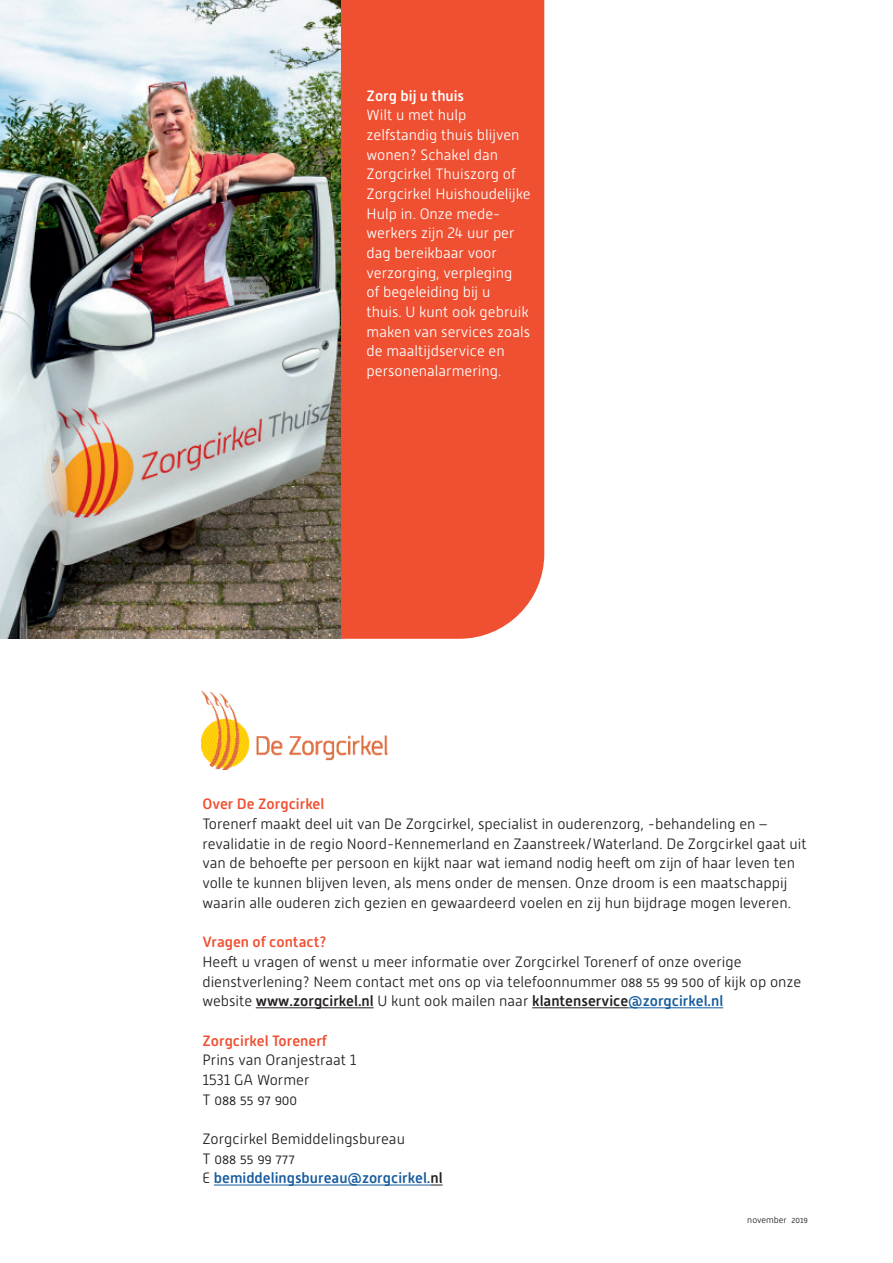
<style>
.page{position:relative;width:893px;height:1263px;background:#fff}
.page>*{position:absolute;margin:0;border:0;box-sizing:border-box;transform-origin:0 0}
.t1{font:300 15px/19.6px "Alwyn New Rounded";color:#231f20}
.t2{font:300 15px/19.6px "Alwyn New Rounded";color:#fff}
.t3{font:500 15px "Alwyn New Rounded";color:#ef5032}
.t4{font:500 15px "Alwyn New Rounded";color:#fff}
.t5{font:300 9px "Alwyn New Rounded";color:#231f20}
.s1{font-weight:500}
.s2{font-weight:500;color:#175d9e}
</style>
<div class="page">
<img style="left:202px;top:691px;width:185px;height:78px">
<div style="left:341px;top:0;width:203px;height:639px;background:#ef5032"></div>
<img style="left:0;top:0;width:341px;height:639px">
<hr style="left:256px;top:1007px;width:118px;height:1px;background:#231f20">
<hr style="left:532px;top:1007px;width:96px;height:1px;background:#231f20">
<hr style="left:628px;top:1007px;width:95px;height:1px;background:#175d9e">
<hr style="left:214px;top:1185px;width:216px;height:1px;background:#175d9e">
<svg style="left:430px;top:1185px;width:13px;height:1px"></svg>
<p class="t4" style="left:367px;top:87px;width:99px">Zorg bij u thuis</p>
<p class="t2" style="left:367px;top:105px;width:166px">Wilt u met hulp zelfstandig thuis blijven wonen? Schakel dan<br>Zorgcirkel Thuiszorg of<br>Zorgcirkel Huishoudelijke<br>Hulp in. Onze mede&shy;werkers zijn 24 uur per dag bereikbaar voor verzorging, verpleging<br>of begeleiding bij u<br>thuis. U kunt ook gebruik maken van services zoals de maaltijdservice en personenalarmering.</p>
<p class="t3" style="left:202px;top:796px;width:123px">Over De Zorgcirkel</p>
<p class="t1" style="left:202px;top:814px;width:606px">Torenerf maakt deel uit van De Zorgcirkel, specialist in ouderenzorg, -behandeling en – revalidatie in de regio Noord-Kennemerland en Zaanstreek/Waterland. De Zorgcirkel gaat uit van de behoefte per persoon en kijkt naar wat iemand nodig heeft om zijn of haar leven ten volle te kunnen blijven leven, als mens onder de mensen. Onze droom is een maatschappij waarin alle ouderen zich gezien en gewaardeerd voelen en zij hun bijdrage mogen leveren.</p>
<p class="t3" style="left:202px;top:933px;width:126px">Vragen of contact?</p>
<p class="t1" style="left:202px;top:952px;width:600px">Heeft u vragen of wenst u meer informatie over Zorgcirkel Torenerf of onze overige dienstverlening? Neem contact met ons op via telefoonnummer 088 55 99 500 of kijk op onze website <span class="s1">www.zorgcirkel.nl</span> U kunt ook mailen naar <span class="s1">klantenservice</span><span class="s2">@zorgcirkel.nl</span></p>
<p class="t3" style="left:202px;top:1032px;width:126px">Zorgcirkel Torenerf</p>
<p class="t1" style="left:202px;top:1050px;width:156px">Prins van Oranjestraat 1<br>1531 GA Wormer<br>T 088 55 97 900</p>
<p class="t1" style="left:202px;top:1129px;width:242px">Zorgcirkel Bemiddelingsbureau<br>T 088 55 99 777<br>E <span class="s2">bemiddelingsbureau@zorgcirkel.</span><span class="s1">nl</span></p>
<p class="t5" style="left:747px;top:1215px;width:62px">november 2019</p>
</div>
